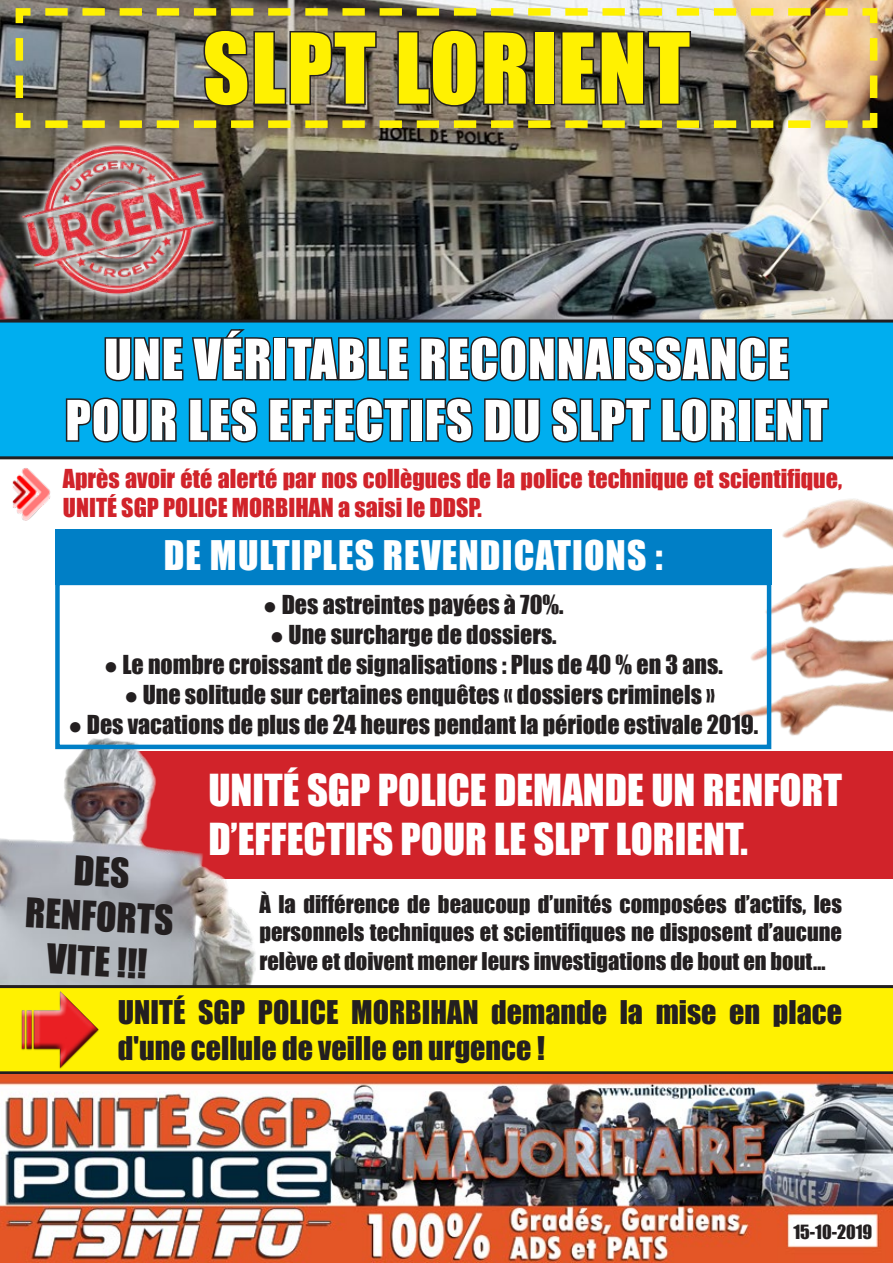
<style>
.page{position:relative;width:893px;height:1263px;background:#fff}
.page>*{position:absolute;margin:0;border:0;box-sizing:border-box;transform-origin:0 0}
.t1{font:90px "Impact";letter-spacing:.02em;color:#fff101}
.t2{font:51px "Impact";letter-spacing:.02em;color:#fff}
.t3{font:40.5px/48.6px "Impact";color:#fff}
.t4{font:37.5px "Impact";letter-spacing:.03em;color:#fff}
.t5{font:37.5px "Impact";color:#231f20}
.t6{font:30px "Impact";color:#231f20}
.t7{font:24px "Impact";color:#231f20}
.t8{font:24px/28.8px "Impact";color:#d1232a}
.t9{font:22.5px/28.5px "Impact";color:#231f20;text-align:justify}
.t10{font:18px "Impact";color:#231f20}
.s1{font-family:"Arial"}
</style>
<div class="page">
<div style="left:99px;top:751px;width:794px;height:127px;background:#d1232a"></div>
<img style="left:0;top:738px;width:272px;height:247px">
<svg style="left:0;top:985px;width:893px;height:89px;background:#f0e203"></svg>
<img style="left:0;top:1074px;width:893px;height:189px">
<img style="left:0;top:0;width:668px;height:320px">
<div style="left:55px;top:530px;width:716px;height:55px;background:#007fc6"></div>
<img style="left:12px;top:468px;width:39px;height:53px">
<img style="left:668px;top:0;width:225px;height:320px">
<img style="left:16px;top:132px;width:204px;height:172px">
<img style="left:12px;top:4px;width:869px;height:128px">
<div style="left:15px;top:985px;width:88px;height:86px;background:#fff;opacity:.75"></div>
<div style="left:17px;top:1017px;width:88px;height:54px;background:#231f20;opacity:.75"></div>
<svg style="left:0;top:320px;width:893px;height:139px;background:#02a3df"></svg>
<svg style="left:418px;top:320px;width:197px;height:63px;background:#0b7da8"></svg>
<div style="left:613px;top:337px;width:13px;height:43px;border:3px solid #231f20"></div>
<svg style="left:626px;top:320px;width:165px;height:63px;background:#0b7da8"></svg>
<svg style="left:64px;top:320px;width:347px;height:125px;background:#0a84b3"></svg>
<div style="left:410px;top:398px;width:13px;height:44px;border:3px solid #231f20"></div>
<svg style="left:424px;top:395px;width:51px;height:50px;background:#0c7aa4"></svg>
<svg style="left:483px;top:396px;width:59px;height:49px;background:#0d779f"></svg>
<svg style="left:549px;top:395px;width:103px;height:50px;background:#0b7eaa"></svg>
<svg style="left:660px;top:395px;width:78px;height:50px;background:#0c79a3"></svg>
<div style="left:738px;top:398px;width:14px;height:44px;border:3px solid #231f20"></div>
<svg style="left:752px;top:397px;width:78px;height:46px;background:#0d77a0"></svg>
<img style="left:689px;top:499px;width:204px;height:250px">
<div style="left:55px;top:581px;width:716px;height:168px;border:4px solid #007fc6"></div>
<svg style="left:75px;top:855px;width:54px;height:33px;background:#b2b6bf"></svg>
<p class="t1" style="left:203px;top:-2px;width:489px">SLPT LORIENT</p>
<p class="t2" style="left:104px;top:319px;width:686px">UNE VÉRITABLE RECONNAISSANCE</p>
<p class="t2" style="left:65px;top:381px;width:764px">POUR LES EFFECTIFS DU SLPT LORIENT</p>
<p class="t8" style="left:63px;top:464px;width:781px">Après avoir été alerté par nos collègues de la police technique et scientifique,<br>UNITÉ SGP POLICE MORBIHAN a saisi le DDSP.</p>
<p class="t4" style="left:164px;top:526px;width:501px">DE MULTIPLES REVENDICATIONS :</p>
<p class="t7" style="left:263px;top:586px;width:302px"><span class="s1">●</span> Des astreintes payées à 70%.</p>
<p class="t7" style="left:270px;top:616px;width:288px"><span class="s1">●</span> Une surcharge de dossiers.</p>
<p class="t7" style="left:104px;top:646px;width:621px"><span class="s1">●</span> Le nombre croissant de signalisations : Plus de 40 % en 3 ans.</p>
<p class="t7" style="left:124px;top:676px;width:593px"><span class="s1">●</span> Une solitude sur certaines enquêtes « dossiers criminels »</p>
<p class="t7" style="left:68px;top:706px;width:692px"><span class="s1">●</span> Des vacations de plus de 24 heures pendant la période estivale 2019.</p>
<p class="t3" style="left:208px;top:765px;width:635px">UNITÉ SGP POLICE DEMANDE UN RENFORT<br>D’EFFECTIFS POUR LE SLPT LORIENT.</p>
<p class="t9" style="left:259px;top:889px;width:584px">À la différence de beaucoup d’unités composées d’actifs, les personnels techniques et scientifiques ne disposent d’aucune relève et doivent mener leurs investigations de bout en bout…</p>
<p class="t5" style="left:27px;top:883px;width:150px;rotate:3deg">RENFORTS</p>
<p class="t5" style="left:48px;top:930px;width:102px;rotate:3deg">VITE !!!</p>
<p class="t6" style="left:118px;top:989px;width:726px">UNITÉ SGP POLICE MORBIHAN demande la mise en place</p>
<p class="t6" style="left:118px;top:1025px;width:428px">d'une cellule de veille en urgence !</p>
<p class="t10" style="left:793px;top:1218px;width:80px">15-10-2019</p>
</div>
